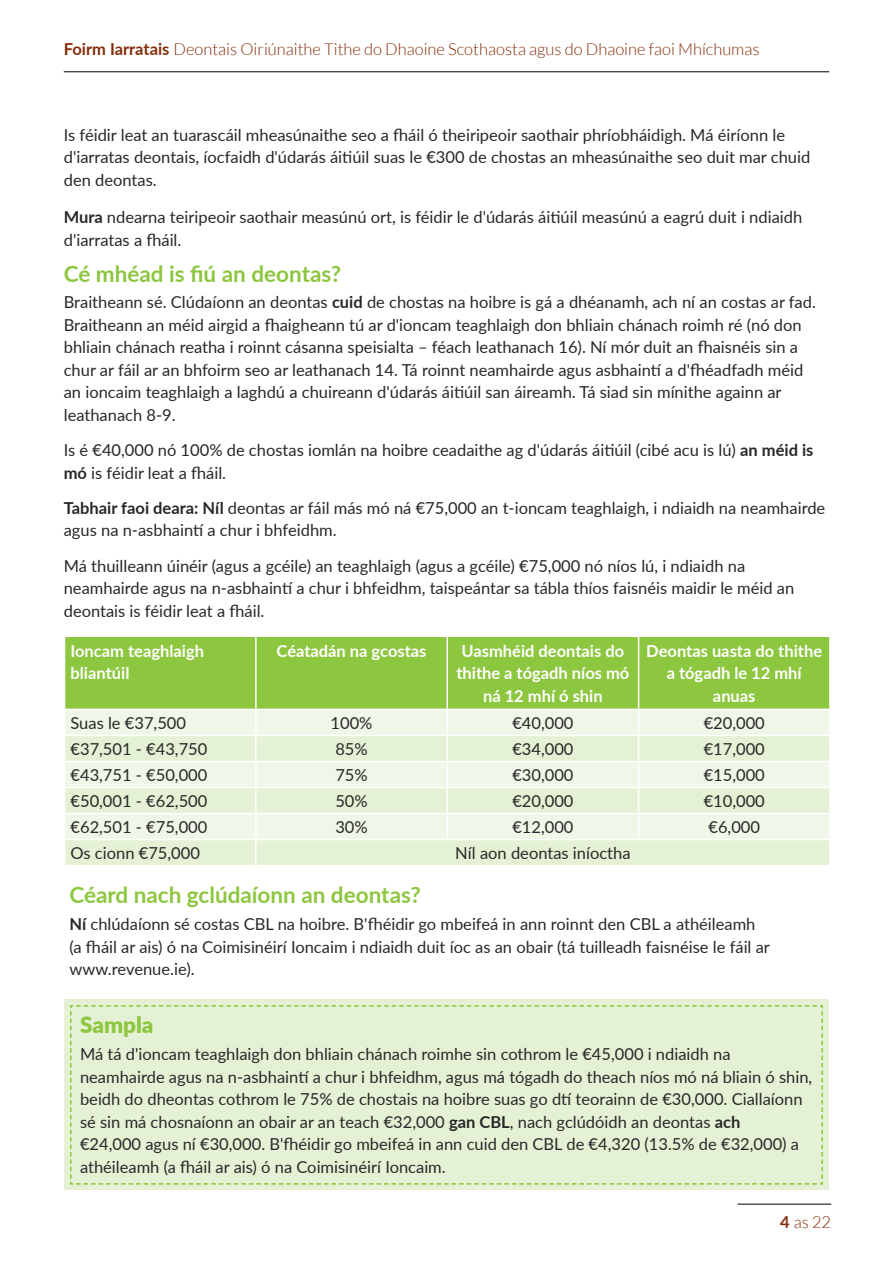
<style>
.page{position:relative;width:893px;height:1263px;background:#fff}
.page>*{position:absolute;margin:0;border:0;box-sizing:border-box;transform-origin:0 0}
.HA_Street_H2{font:700 22.5px "Lato";color:#8dc63f}
.HA_Street_H2-2{font:900 22.5px "Lato";color:#8dc63f}
.HA_Street_Body{font:16.5px/22.5px "Lato";color:#292829}
.HA_Street_Body-2{font:700 16.5px/22.5px "Lato";color:#fff;text-align:center}
.t1{font:300 16.5px "Lato";color:#832e0a}
.s1{font-weight:700}
</style>
<div class="page">
<hr style="left:64px;top:71px;width:765px;height:1px;background:#000">
<hr style="left:738px;top:1204px;width:93px;height:1px;background:#000">
<div style="left:65px;top:637px;width:764px;height:72px;background:#8dc63f"></div>
<div style="left:65px;top:710px;width:764px;height:25px;background:#f0f7e8"></div>
<svg style="left:65px;top:736px;width:764px;height:129px;background:#e9f3dc"></svg>
<hr style="left:255px;top:637px;width:2px;height:72px;background:#fff">
<hr style="left:446px;top:637px;width:2px;height:72px;background:#fff">
<hr style="left:638px;top:637px;width:1px;height:72px;background:#fff">
<hr style="left:255px;top:710px;width:2px;height:25px;background:#fff">
<hr style="left:446px;top:710px;width:2px;height:25px;background:#fff">
<hr style="left:255px;top:736px;width:2px;height:25px;background:#fff">
<hr style="left:446px;top:736px;width:2px;height:25px;background:#fff">
<hr style="left:64px;top:761px;width:192px;height:1px;background:#fff">
<hr style="left:256px;top:761px;width:191px;height:1px;background:#fff">
<hr style="left:255px;top:762px;width:2px;height:25px;background:#fff">
<hr style="left:447px;top:761px;width:192px;height:1px;background:#fff">
<hr style="left:446px;top:762px;width:2px;height:25px;background:#fff">
<hr style="left:639px;top:761px;width:192px;height:1px;background:#fff">
<hr style="left:64px;top:787px;width:192px;height:1px;background:#fff">
<hr style="left:256px;top:787px;width:191px;height:1px;background:#fff">
<hr style="left:255px;top:788px;width:2px;height:25px;background:#fff">
<hr style="left:447px;top:787px;width:192px;height:1px;background:#fff">
<hr style="left:446px;top:788px;width:2px;height:25px;background:#fff">
<hr style="left:639px;top:787px;width:192px;height:1px;background:#fff">
<hr style="left:64px;top:813px;width:192px;height:1px;background:#fff">
<hr style="left:256px;top:813px;width:191px;height:1px;background:#fff">
<hr style="left:255px;top:814px;width:2px;height:25px;background:#fff">
<hr style="left:447px;top:813px;width:192px;height:1px;background:#fff">
<hr style="left:446px;top:814px;width:2px;height:25px;background:#fff">
<hr style="left:639px;top:813px;width:192px;height:1px;background:#fff">
<svg style="left:638px;top:710px;width:1px;height:129px"></svg>
<hr style="left:64px;top:839px;width:192px;height:1px;background:#fff">
<hr style="left:256px;top:839px;width:191px;height:1px;background:#fff">
<hr style="left:255px;top:840px;width:2px;height:25px;background:#fff">
<hr style="left:447px;top:839px;width:192px;height:1px;background:#fff">
<hr style="left:639px;top:839px;width:192px;height:1px;background:#fff">
<div style="left:64px;top:1000px;width:765px;height:190px;background:#e5f1d4"></div>
<svg style="left:70px;top:1005px;width:753px;height:180px"></svg>
<p class="t1" style="left:64px;top:40px;width:697px"><span class="s1">Foirm Iarratais</span> Deontais Oiriúnaithe Tithe do Dhaoine Scothaosta agus do Dhaoine faoi Mhíchumas</p>
<p class="HA_Street_Body" style="left:64px;top:123px;width:748px">Is féidir leat an tuarascáil mheasúnaithe seo a fháil ó theiripeoir saothair phríobháidigh. Má éiríonn le d'iarratas deontais, íocfaidh d'údarás áitiúil suas le €300 de chostas an mheasúnaithe seo duit mar chuid den deontas.</p>
<p class="HA_Street_Body" style="left:64px;top:205px;width:740px"><span class="s1">Mura</span> ndearna teiripeoir saothair measúnú ort, is féidir le d'údarás áitiúil measúnú a eagrú duit i ndiaidh d'iarratas a fháil.</p>
<h2 class="HA_Street_H2" style="left:64px;top:257px;width:279px">Cé mhéad is fiú an deontas?</h2>
<p class="HA_Street_Body" style="left:64px;top:290px;width:754px">Braitheann sé. Clúdaíonn an deontas <span class="s1">cuid</span> de chostas na hoibre is gá a dhéanamh, ach ní an costas ar fad.<br>Braitheann an méid airgid a fhaigheann tú ar d'ioncam teaghlaigh don bhliain chánach roimh ré (nó don bhliain chánach reatha i roinnt cásanna speisialta – féach leathanach 16). Ní mór duit an fhaisnéis sin a chur ar fáil ar an bhfoirm seo ar leathanach 14. Tá roinnt neamhairde agus asbhaintí a d'fhéadfadh méid an ioncaim teaghlaigh a laghdú a chuireann d'údarás áitiúil san áireamh. Tá siad sin mínithe againn ar leathanach 8-9.</p>
<p class="HA_Street_Body" style="left:64px;top:438px;width:751px">Is é €40,000 nó 100% de chostas iomlán na hoibre ceadaithe ag d'údarás áitiúil (cibé acu is lú) <span class="s1">an méid is mó</span> is féidir leat a fháil.</p>
<p class="HA_Street_Body" style="left:64px;top:496px;width:763px"><span class="s1">Tabhair faoi deara: Níl</span> deontas ar fáil más mó ná €75,000 an t-ioncam teaghlaigh, i ndiaidh na neamhairde agus na n-asbhaintí a chur i bhfeidhm.</p>
<p class="HA_Street_Body" style="left:64px;top:554px;width:732px">Má thuilleann úinéir (agus a gcéile) an teaghlaigh (agus a gcéile) €75,000 nó níos lú, i ndiaidh na neamhairde agus na n-asbhaintí a chur i bhfeidhm, taispeántar sa tábla thíos faisnéis maidir le méid an deontais is féidir leat a fháil.</p>
<p class="HA_Street_Body-2" style="left:71px;top:639px;width:135px;text-align:left">Ioncam teaghlaigh bliantúil</p>
<p class="HA_Street_Body-2" style="left:277px;top:639px;width:151px">Céatadán na gcostas</p>
<p class="HA_Street_Body-2" style="left:456px;top:639px;width:175px">Uasmhéid deontais do thithe a tógadh níos mó ná 12 mhí ó shin</p>
<p class="HA_Street_Body-2" style="left:646px;top:639px;width:177px">Deontas uasta do thithe a tógadh le 12 mhí anuas</p>
<p class="HA_Street_Body" style="left:71px;top:711px;width:117px">Suas le €37,500</p>
<p class="HA_Street_Body" style="left:331px;top:711px;width:43px">100%</p>
<p class="HA_Street_Body" style="left:512px;top:711px;width:63px">€40,000</p>
<p class="HA_Street_Body" style="left:704px;top:711px;width:63px">€20,000</p>
<p class="HA_Street_Body" style="left:71px;top:737px;width:138px">€37,501 - €43,750</p>
<p class="HA_Street_Body" style="left:335px;top:737px;width:34px">85%</p>
<p class="HA_Street_Body" style="left:512px;top:737px;width:63px">€34,000</p>
<p class="HA_Street_Body" style="left:704px;top:737px;width:63px">€17,000</p>
<p class="HA_Street_Body" style="left:71px;top:763px;width:138px">€43,751 - €50,000</p>
<p class="HA_Street_Body" style="left:335px;top:763px;width:34px">75%</p>
<p class="HA_Street_Body" style="left:512px;top:763px;width:63px">€30,000</p>
<p class="HA_Street_Body" style="left:704px;top:763px;width:63px">€15,000</p>
<p class="HA_Street_Body" style="left:71px;top:789px;width:138px">€50,001 - €62,500</p>
<p class="HA_Street_Body" style="left:335px;top:789px;width:34px">50%</p>
<p class="HA_Street_Body" style="left:512px;top:789px;width:63px">€20,000</p>
<p class="HA_Street_Body" style="left:704px;top:789px;width:63px">€10,000</p>
<p class="HA_Street_Body" style="left:71px;top:815px;width:138px">€62,501 - €75,000</p>
<p class="HA_Street_Body" style="left:335px;top:815px;width:34px">30%</p>
<p class="HA_Street_Body" style="left:512px;top:815px;width:63px">€12,000</p>
<p class="HA_Street_Body" style="left:708px;top:815px;width:53px">€6,000</p>
<p class="HA_Street_Body" style="left:71px;top:841px;width:131px">Os cionn €75,000</p>
<p class="HA_Street_Body" style="left:455px;top:841px;width:177px">Níl aon deontas iníoctha</p>
<h2 class="HA_Street_H2" style="left:69px;top:879px;width:353px">Céard nach gclúdaíonn an deontas?</h2>
<p class="HA_Street_Body" style="left:69px;top:912px;width:702px"><span class="s1">Ní</span> chlúdaíonn sé costas CBL na hoibre. B'fhéidir go mbeifeá in ann roinnt den CBL a athéileamh (a fháil ar ais) ó na Coimisinéirí Ioncaim i ndiaidh duit íoc as an obair (tá tuilleadh faisnéise le fáil ar www.revenue.ie).</p>
<h2 class="HA_Street_H2-2" style="left:80px;top:1008px;width:75px">Sampla</h2>
<p class="HA_Street_Body" style="left:80px;top:1042px;width:734px">Má tá d'ioncam teaghlaigh don bhliain chánach roimhe sin cothrom le €45,000 i ndiaidh na neamhairde agus na n-asbhaintí a chur i bhfeidhm, agus má tógadh do theach níos mó ná bliain ó shin, beidh do dheontas cothrom le 75% de chostais na hoibre suas go dtí teorainn de €30,000. Ciallaíonn sé sin má chosnaíonn an obair ar an teach €32,000 <span class="s1">gan CBL</span>, nach gclúdóidh an deontas <span class="s1">ach<br></span>€24,000 agus ní €30,000. B'fhéidir go mbeifeá in ann cuid den CBL de €4,320 (13.5% de €32,000) a athéileamh (a fháil ar ais) ó na Coimisinéirí Ioncaim.</p>
<p class="t1" style="left:780px;top:1213px;width:53px"><span class="s1">4</span> as 22</p>
</div>
